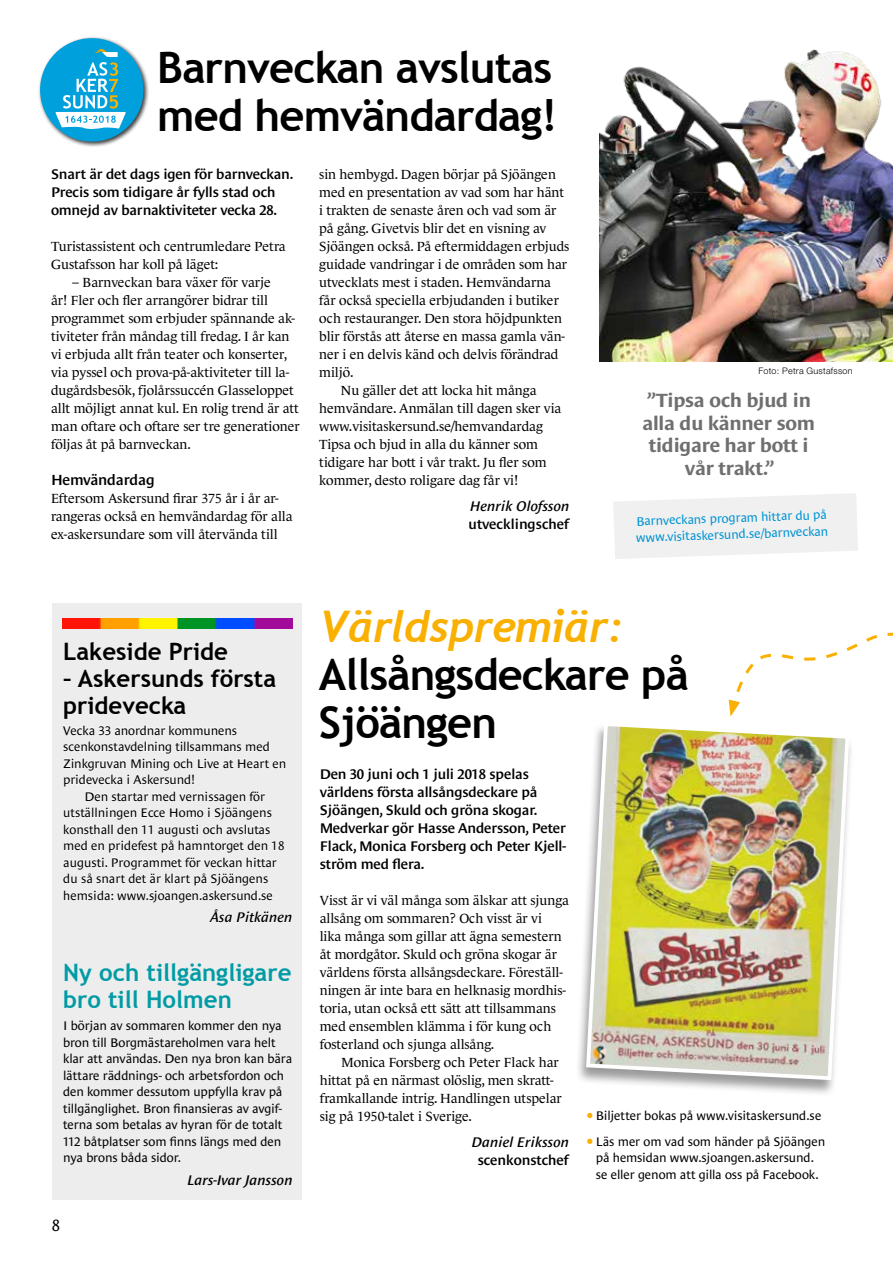
<style>
.page{position:relative;width:893px;height:1263px;background:#fff}
.page>*{position:absolute;margin:0;border:0;box-sizing:border-box;transform-origin:0 0}
.t1{font:700 43.5px/48px "Trebuchet MS";letter-spacing:-.02em;color:#000}
.t2{font:italic 700 43.5px "Trebuchet";letter-spacing:-.02em;color:#f9b000}
.t3{font:700 24px/27px "Trebuchet MS";color:#000}
.t4{font:700 24px/27px "Trebuchet MS";color:#009ba4}
.t5{font:700 19.5px/22.5px "Le Monde Sans";letter-spacing:-.01em;color:#706f6f;text-align:center}
.t6{font:16.5px "Le Monde Sans";color:#000}
.t7{font:600 15px "Le Monde Sans";letter-spacing:-.01em;color:#000}
.t8{font:600 14.25px/18px "Le Monde Sans";letter-spacing:-.01em;color:#000}
.t9{font:italic 600 14.25px "Le Monde Sans";color:#000}
.t10{font:13.5px/18px "Le Monde Journal";color:#000}
.t11{font:12.75px/16.5px "Le Monde Sans";letter-spacing:-.005em;color:#000}
.t12{font:12.75px/16.5px "Le Monde Sans";color:#0093d3}
.t13{font:300 9px "Helvetica Neue LT Std";letter-spacing:.025em;color:#000}
</style>
<div class="page">
<hr style="left:892px;top:0;width:1px;height:155px;background:#f9b000">
<div style="left:574px;top:722px;width:280px;height:375px;background:#000;opacity:.4"></div>
<img style="left:584px;top:722px;width:267px;height:360px">
<svg style="left:587px;top:1113px;width:5px;height:5px"></svg>
<svg style="left:587px;top:1138px;width:5px;height:6px"></svg>
<svg style="left:613px;top:493px;width:245px;height:66px"></svg>
<img style="left:599px;top:26px;width:294px;height:335px">
<div style="left:37px;top:35px;width:112px;height:112px;background:#000;opacity:.75"></div>
<div style="left:40px;top:38px;width:104px;height:104px;background:#00a0dd;border-radius:50%"></div>
<svg style="left:55px;top:49px;width:71px;height:81px"></svg>
<div style="left:52px;top:603px;width:249px;height:596px;background:#ededed"></div>
<img style="left:62px;top:619px;width:231px;height:9px">
<svg style="left:63px;top:725px;width:174px;height:10px"></svg>
<svg style="left:63px;top:741px;width:229px;height:182px"></svg>
<svg style="left:729px;top:632px;width:164px;height:84px"></svg>
<h1 class="t1" style="left:157px;top:44px;width:402px">Barnveckan avslutas med hemvändardag!</h1>
<p class="t10" style="left:319px;top:165px;width:238px">sin hembygd. Dagen börjar på Sjöängen</p>
<p class="t10" style="left:319px;top:183px;width:246px">med en presentation av vad som har hänt</p>
<p class="t10" style="left:319px;top:201px;width:239px">i trakten de senaste åren och vad som är</p>
<p class="t10" style="left:319px;top:219px;width:228px">på gång. Givetvis blir det en visning av</p>
<p class="t10" style="left:319px;top:237px;width:252px">Sjöängen också. På eftermiddagen erbjuds</p>
<p class="t10" style="left:319px;top:255px;width:249px">guidade vandringar i de områden som har</p>
<p class="t10" style="left:319px;top:273px;width:233px">utvecklats mest i staden. Hemvändarna</p>
<p class="t10" style="left:319px;top:291px;width:241px">får också speciella erbjudanden i butiker</p>
<p class="t10" style="left:319px;top:309px;width:244px">och restauranger. Den stora höjdpunkten</p>
<p class="t10" style="left:319px;top:327px;width:247px">blir förstås att återse en massa gamla vän-</p>
<p class="t10" style="left:319px;top:345px;width:241px">ner i en delvis känd och delvis förändrad</p>
<p class="t10" style="left:319px;top:363px;width:36px">miljö.</p>
<p class="t10" style="left:340px;top:381px;width:197px">Nu gäller det att locka hit många</p>
<p class="t10" style="left:319px;top:399px;width:244px">hemvändare. Anmälan till dagen sker via</p>
<p class="t10" style="left:319px;top:417px;width:225px">www.visitaskersund.se/hemvandardag</p>
<p class="t10" style="left:319px;top:435px;width:220px">Tipsa och bjud in alla du känner som</p>
<p class="t10" style="left:319px;top:453px;width:229px">tidigare har bott i vår trakt. Ju fler som</p>
<p class="t10" style="left:319px;top:471px;width:201px">kommer, desto roligare dag får vi!</p>
<p class="t9" style="left:470px;top:498px;width:101px">Henrik Olofsson</p>
<p class="t8" style="left:468px;top:515px;width:102px">utvecklingschef</p>
<p class="t8" style="left:51px;top:165px;width:244px">Snart är det dags igen för barnveckan.<br>Precis som tidigare år fylls stad och omnejd av barnaktiviteter vecka 28.</p>
<p class="t10" style="left:51px;top:237px;width:236px">Turistassistent och centrumledare Petra<br>Gustafsson har koll på läget:</p>
<p class="t10" style="left:51px;top:273px;width:250px;text-indent:21px">– Barnveckan bara växer för varje<br>år! Fler och fler arrangörer bidrar till programmet som erbjuder spännande ak&shy;tiviteter från måndag till fredag. I år kan vi erbjuda allt från teater och konserter, via pyssel och prova-på-aktiviteter till la&shy;dugårdsbesök, fjolårssuccén Glasseloppet allt möjligt annat kul. En rolig trend är att man oftare och oftare ser tre generationer följas åt på barnveckan.</p>
<p class="t7" style="left:51px;top:471px;width:105px">Hemvändardag</p>
<p class="t10" style="left:51px;top:489px;width:243px">Eftersom Askersund firar 375 år i år ar&shy;rangeras också en hemvändardag för alla ex-askersundare som vill återvända till</p>
<p class="t13" style="left:758px;top:365px;width:96px">Foto: Petra Gustafsson</p>
<h3 class="t5" style="left:642px;top:389px;width:174px">”Tipsa och bjud in alla du känner som tidigare har bott i vår trakt.”</h3>
<p class="t12" style="left:635px;top:513px;width:194px;rotate:-2deg">Barnveckans program hittar du på www.visitaskersund.se/barnveckan</p>
<h2 class="t3" style="left:63px;top:637px;width:166px">Lakeside Pride</h2>
<h2 class="t3" style="left:63px;top:664px;width:214px">– Askersunds första pridevecka</h2>
<p class="t11" style="left:63px;top:722px;width:175px">Vecka 33 anordnar kommunens</p>
<p class="t11" style="left:63px;top:738px;width:208px">scenkonstavdelning tillsammans med</p>
<p class="t11" style="left:63px;top:755px;width:224px">Zinkgruvan Mining och Live at Heart en</p>
<p class="t11" style="left:63px;top:771px;width:133px">pridevecka i Askersund!</p>
<p class="t11" style="left:85px;top:788px;width:182px">Den startar med vernissagen för</p>
<p class="t11" style="left:63px;top:804px;width:210px">utställningen Ecce Homo i Sjöängens</p>
<p class="t11" style="left:63px;top:821px;width:209px">konsthall den 11 augusti och avslutas</p>
<p class="t11" style="left:63px;top:837px;width:223px">med en pridefest på hamntorget den 18</p>
<p class="t11" style="left:63px;top:854px;width:215px">augusti. Programmet för veckan hittar</p>
<p class="t11" style="left:63px;top:870px;width:207px">du så snart det är klart på Sjöängens</p>
<p class="t11" style="left:63px;top:887px;width:211px">hemsida: www.sjoangen.askersund.se</p>
<p class="t9" style="left:211px;top:909px;width:84px">Åsa Pitkänen</p>
<h2 class="t4" style="left:63px;top:959px;width:230px">Ny och tillgängligare bro till Holmen</h2>
<p class="t11" style="left:63px;top:1018px;width:231px">I början av sommaren kommer den nya bron till Borgmästareholmen vara helt klar att användas. Den nya bron kan bära lättare räddnings- och arbetsfordon och den kommer dessutom uppfylla krav på tillgänglighet. Bron finansieras av avgif&shy;terna som betalas av hyran för de totalt 112 båtplatser som finns längs med den nya brons båda sidor.</p>
<p class="t9" style="left:187px;top:1172px;width:107px">Lars-Ivar Jansson</p>
<p class="t6" style="left:52px;top:1216px;width:10px">8</p>
<h1 class="t2" style="left:319px;top:600px;width:306px">Världspremiär:</h1>
<h1 class="t1" style="left:319px;top:650px;width:372px">Allsångsdeckare på<br>Sjöängen</h1>
<p class="t8" style="left:320px;top:765px;width:248px">Den 30 juni och 1 juli 2018 spelas världens första allsångsdeckare på<br>Sjöängen, Skuld och gröna skogar.<br>Medverkar gör Hasse Andersson, Peter<br>Flack, Monica Forsberg och Peter Kjell&shy;ström med flera.</p>
<p class="t10" style="left:320px;top:891px;width:251px">Visst är vi väl många som älskar att sjunga allsång om sommaren? Och visst är vi<br>lika många som gillar att ägna semestern åt mordgåtor. Skuld och gröna skogar är världens första allsångsdeckare. Föreställ&shy;ningen är inte bara en helknasig mordhis&shy;toria, utan också ett sätt att tillsammans med ensemblen klämma i för kung och fosterland och sjunga allsång.</p>
<p class="t10" style="left:320px;top:1053px;width:244px;text-indent:21px">Monica Forsberg och Peter Flack har hittat på en närmast olöslig, men skratt&shy;framkallande intrig. Handlingen utspelar sig på 1950-talet i Sverige.</p>
<p class="t9" style="left:472px;top:1134px;width:99px">Daniel Eriksson</p>
<p class="t8" style="left:478px;top:1151px;width:93px">scenkonstchef</p>
<p class="t11" style="left:596px;top:1103px;width:231px;line-height:25.5px">Biljetter bokas på www.visitaskersund.se<br>Läs mer om vad som händer på Sjöängen</p>
<p class="t11" style="left:596px;top:1149px;width:224px">på hemsidan www.sjoangen.askersund. se eller genom att gilla oss på Facebook.</p>
</div>
